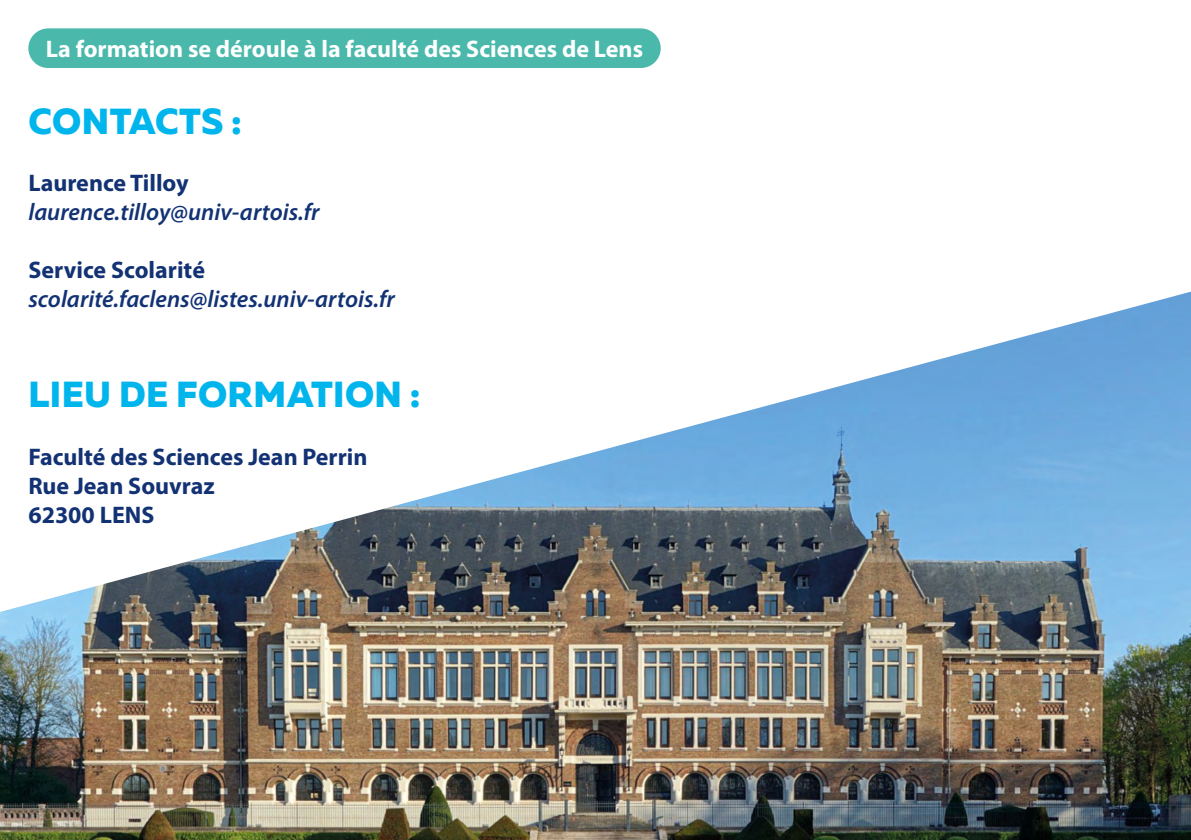
<style>
.page{position:relative;width:1191px;height:840px;background:#fff}
.page>*{position:absolute;margin:0;border:0;box-sizing:border-box;transform-origin:0 0}
.t1{font:800 36px "Muller";letter-spacing:.01em;color:#00b5ec}
.t2{font:700 24px/28.8px "Myriad Pro";color:#123274}
.t3{font:italic 600 24px "Myriad Pro";color:#123274}
.t4{font:700 24px "Myriad Pro";color:#fff}
</style>
<div class="page">
<div style="left:28px;top:28px;width:632px;height:40px;background:#4ab9ab;border-radius:20px"></div>
<img style="left:0;top:291px;width:1191px;height:548px">
<p class="t4" style="left:46px;top:33px;width:598px">La formation se déroule à la faculté des Sciences de Lens</p>
<h1 class="t1" style="left:29px;top:98px;width:215px">CONTACTS :</h1>
<p class="t2" style="left:28px;top:168px;width:162px">Laurence Tilloy</p>
<p class="t3" style="left:28px;top:197px;width:293px">laurence.tilloy@univ-artois.fr</p>
<p class="t2" style="left:28px;top:254px;width:178px">Service Scolarité</p>
<p class="t3" style="left:28px;top:283px;width:368px">scolarité.faclens@listes.univ-artois.fr</p>
<h1 class="t1" style="left:29px;top:372px;width:393px">LIEU DE FORMATION :</h1>
<p class="t2" style="left:28px;top:441px;width:341px">Faculté des Sciences Jean Perrin<br>Rue Jean Souvraz<br>62300 LENS</p>
</div>
